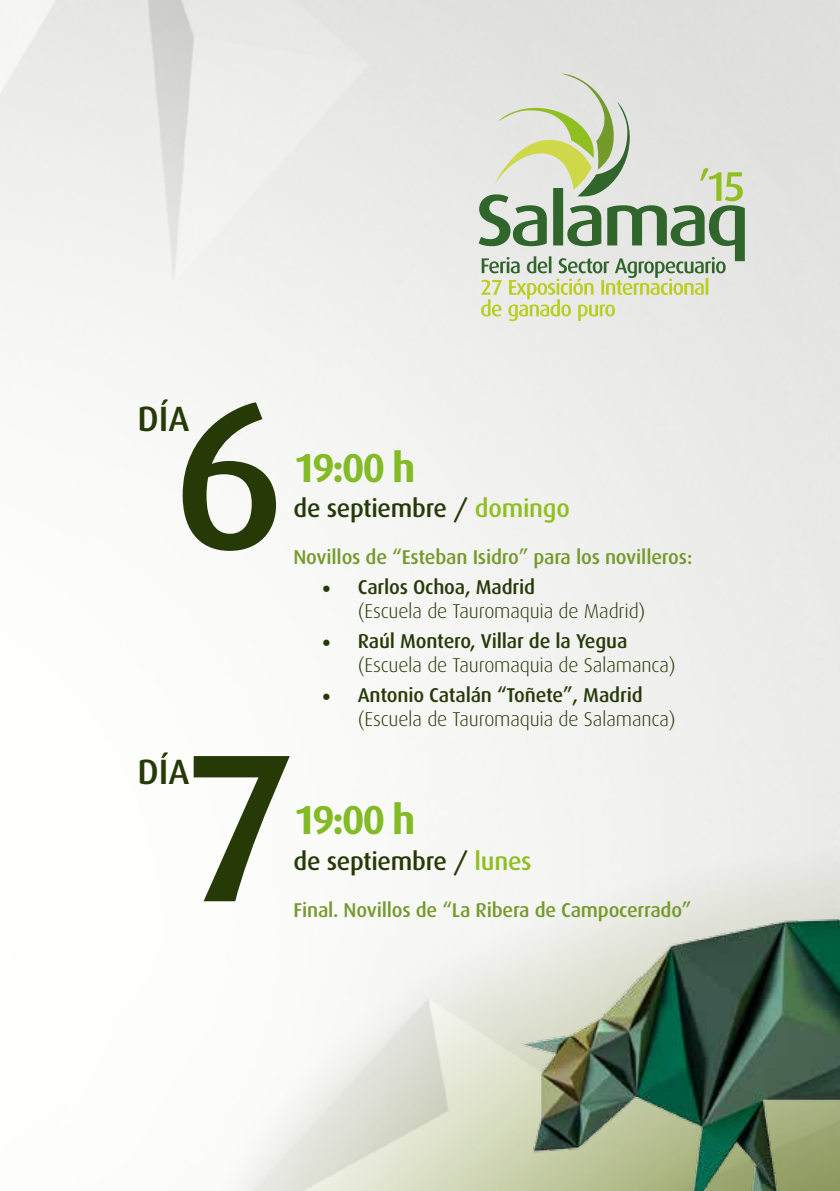
<style>
.page{position:relative;width:840px;height:1191px;background:#fff}
.page>*{position:absolute;margin:0;border:0;box-sizing:border-box;transform-origin:0 0}
.t1{font:500 211px "Dax";color:#263a08}
.t2{font:700 40.4px "Dax";letter-spacing:-.075em;color:#83bb26}
.t3{font:500 35.2px "Dax";color:#263a08}
.t4{font:500 25.2px "Dax";letter-spacing:-.015em;color:#263a08}
.t5{font:300 20px/24px "Dax";letter-spacing:-.01em;color:#263a08}
.t6{font:500 20px "Dax";letter-spacing:-.01em;color:#749a2c}
.s1{color:#90bf21}
.s2{font-family:"Minion Pro";font-weight:400;font-size:24px}
.s3{font-weight:500}
</style>
<div class="page">
<img style="left:0;top:0;width:839px;height:1191px">
<img style="left:522px;top:918px;width:317px;height:273px">
<svg style="left:478px;top:74px;width:266px;height:247px;background:#c9d2bd"></svg>
<h3 class="t3" style="left:137px;top:399px;width:54px">DÍA</h3>
<h1 class="t1" style="left:171px;top:357px;width:117px">6</h1>
<h2 class="t2" style="left:293px;top:445px;width:123px">19:00 h</h2>
<p class="t4" style="left:293px;top:494px;width:278px">de septiembre / <span class="s1">domingo</span></p>
<p class="t6" style="left:293px;top:546px;width:400px">Novillos de “Esteban Isidro” para los novilleros:</p>
<p class="t5" style="left:357px;top:575px;width:289px;text-indent:-36px"><span class="s2">•</span> <span class="s3">Carlos Ochoa, Madrid<br></span>(Escuela de Tauromaquia de Madrid)</p>
<p class="t5" style="left:357px;top:629px;width:319px;text-indent:-36px"><span class="s2">•</span> <span class="s3">Raúl Montero, Villar de la Yegua </span>(Escuela de Tauromaquia de Salamanca)</p>
<p class="t5" style="left:357px;top:683px;width:319px;text-indent:-36px"><span class="s2">•</span> <span class="s3">Antonio Catalán “Toñete”, Madrid </span>(Escuela de Tauromaquia de Salamanca)</p>
<h3 class="t3" style="left:137px;top:751px;width:54px">DÍA</h3>
<h1 class="t1" style="left:181px;top:710px;width:117px">7</h1>
<h2 class="t2" style="left:293px;top:797px;width:123px">19:00 h</h2>
<p class="t4" style="left:293px;top:847px;width:239px">de septiembre / <span class="s1">lunes</span></p>
<p class="t6" style="left:293px;top:898px;width:399px">Final. Novillos de “La Ribera de Campocerrado”</p>
</div>
